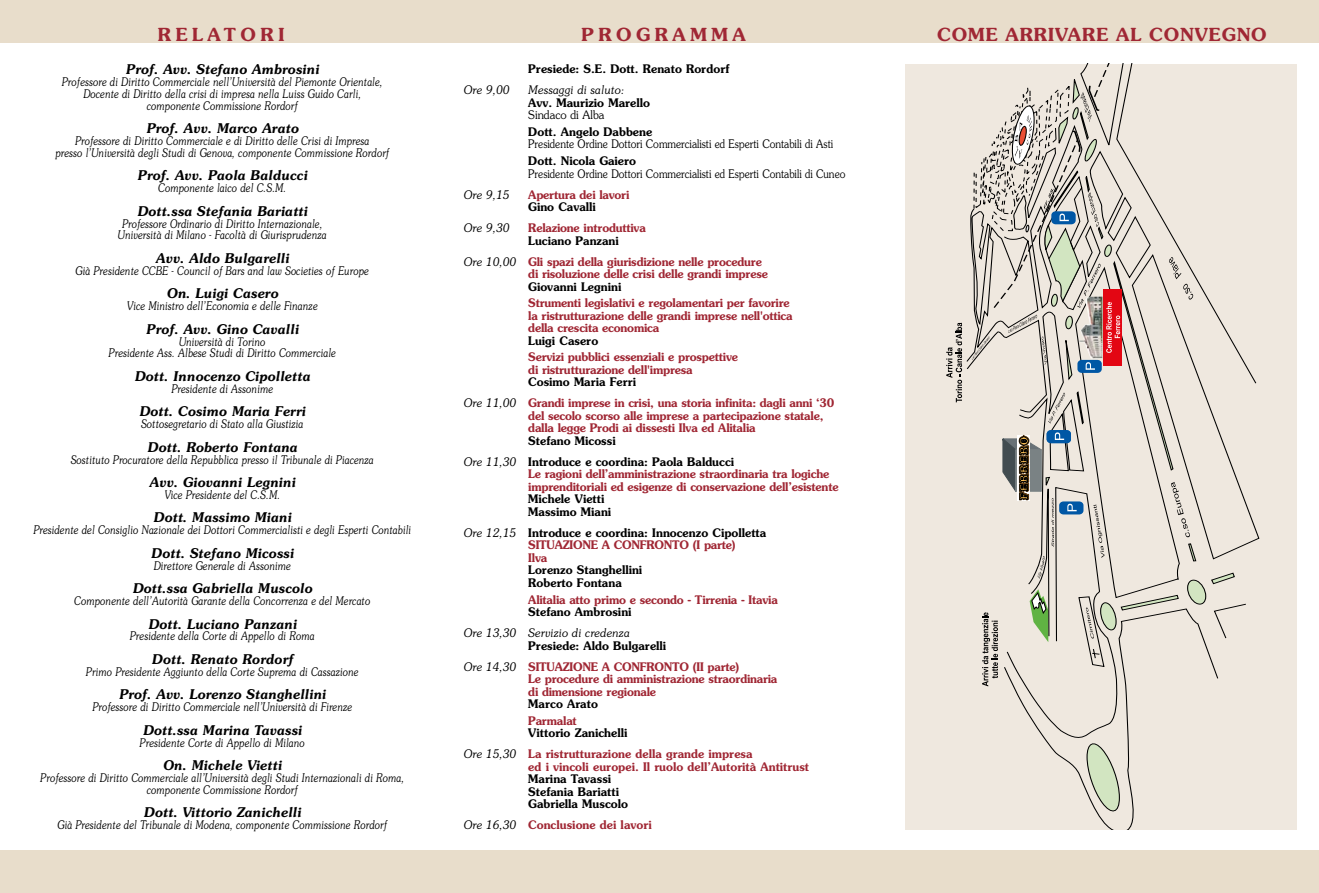
<style>
.page{position:relative;width:1319px;height:893px;background:#fff}
.page>*{position:absolute;margin:0;border:0;box-sizing:border-box;transform-origin:0 0}
.t1{font:600 18px "Souvenir";letter-spacing:.05em;color:#a02734}
.t2{font:600 18px "Souvenir";letter-spacing:.25em;color:#a02734}
.t3{font:italic 600 13.35px "Souvenir";color:#000;scale:.94 1}
.t4{font:italic 300 11.85px/11.9px "Souvenir";color:#000;text-align:center;scale:.8 1}
.t5{font:600 11.85px/12.5px "Souvenir";letter-spacing:-.02em;color:#a02734;scale:.95 1}
.t6{font:600 11.85px/12.5px "Souvenir";color:#000;scale:.95 1}
.t7{font:600 11.85px/21px "Souvenir";color:#a02734;scale:.95 1}
.t8{font:300 11.85px "Souvenir";color:#000;scale:.86 1}
.t9{font:italic 300 11.85px "Souvenir";color:#000;scale:.95 1}
.t10{font:300 11.85px "Souvenir";color:#000;scale:.95 1}
.s1{color:#000}
.s2{font-weight:300;font-style:italic;color:#000}
.s3{font-weight:300;font-style:italic}
.s4{color:#a02734}
</style>
<div class="page">
<div style="left:0;top:0;width:1318px;height:43px;background:#e8ddcb"></div>
<div style="left:0;top:850px;width:1318px;height:43px;background:#e8ddcb"></div>
<div style="left:905px;top:64px;width:391px;height:765px;background:#efe8df"></div>
<svg style="left:946px;top:64px;width:288px;height:751px"></svg>
<h1 class="t2" style="left:158px;top:23px;width:128px">RELATORI</h1>
<h1 class="t2" style="left:581px;top:23px;width:166px">PROGRAMMA</h1>
<h1 class="t1" style="left:937px;top:23px;width:331px">COME ARRIVARE AL CONVEGNO</h1>
<p class="t3" style="left:126px;top:61px;width:207px">Prof. Avv. Stefano Ambrosini</p>
<p class="t4" style="left:62px;top:76px;width:402px">Professore di Diritto Commerciale nell’Università del Piemonte Orientale,<br>Docente di Diritto della crisi di impresa nella Luiss Guido Carli, componente Commissione Rordorf</p>
<p class="t3" style="left:146px;top:120px;width:163px">Prof. Avv. Marco Arato</p>
<p class="t4" style="left:55px;top:135px;width:419px">Professore di Diritto Commerciale e di Diritto delle Crisi di Impresa<br>presso l’Università degli Studi di Genova, componente Commissione Rordorf</p>
<p class="t3" style="left:137px;top:167px;width:182px">Prof. Avv. Paola Balducci</p>
<p class="t4" style="left:158px;top:182px;width:162px">Componente laico del C.S.M.</p>
<p class="t3" style="left:137px;top:203px;width:183px">Dott.ssa Stefania Bariatti</p>
<p class="t4" style="left:118px;top:217px;width:262px">Professore Ordinario di Diritto Internazionale,<br>Università di Milano - Facoltà di Giurisprudenza</p>
<p class="t3" style="left:156px;top:250px;width:143px">Avv. Aldo Bulgarelli</p>
<p class="t4" style="left:76px;top:265px;width:368px">Già Presidente CCBE - Council of Bars and law Societies of Europe</p>
<p class="t3" style="left:166px;top:285px;width:120px">On. Luigi Casero</p>
<p class="t4" style="left:127px;top:300px;width:240px">Vice Ministro dell’Economia e delle Finanze</p>
<p class="t3" style="left:146px;top:321px;width:164px">Prof. Avv. Gino Cavalli</p>
<p class="t4" style="left:109px;top:335px;width:285px">Università di Torino<br>Presidente Ass. Albese Studi di Diritto Commerciale</p>
<p class="t3" style="left:134px;top:368px;width:188px">Dott. Innocenzo Cipolletta</p>
<p class="t4" style="left:171px;top:383px;width:128px">Presidente di Assonime</p>
<p class="t3" style="left:139px;top:403px;width:178px">Dott. Cosimo Maria Ferri</p>
<p class="t4" style="left:141px;top:418px;width:205px">Sottosegretario di Stato alla Giustizia</p>
<p class="t3" style="left:147px;top:439px;width:161px">Dott. Roberto Fontana</p>
<p class="t4" style="left:71px;top:453px;width:380px">Sostituto Procuratore della Repubblica presso il Tribunale di Piacenza</p>
<p class="t3" style="left:149px;top:474px;width:157px">Avv. Giovanni Legnini</p>
<p class="t4" style="left:164px;top:489px;width:146px">Vice Presidente del C.S.M.</p>
<p class="t3" style="left:153px;top:509px;width:149px">Dott. Massimo Miani</p>
<p class="t4" style="left:33px;top:524px;width:474px">Presidente del Consiglio Nazionale dei Dottori Commercialisti e degli Esperti Contabili</p>
<p class="t3" style="left:151px;top:545px;width:153px">Dott. Stefano Micossi</p>
<p class="t4" style="left:154px;top:559px;width:173px">Direttore Generale di Assonime</p>
<p class="t3" style="left:132px;top:580px;width:193px">Dott.ssa Gabriella Muscolo</p>
<p class="t4" style="left:74px;top:595px;width:371px">Componente dell’Autorità Garante della Concorrenza e del Mercato</p>
<p class="t3" style="left:148px;top:615px;width:159px">Dott. Luciano Panzani</p>
<p class="t4" style="left:130px;top:630px;width:232px">Presidente della Corte di Appello di Roma</p>
<p class="t3" style="left:152px;top:651px;width:152px">Dott. Renato Rordorf</p>
<p class="t4" style="left:86px;top:666px;width:342px">Primo Presidente Aggiunto della Corte Suprema di Cassazione</p>
<p class="t3" style="left:119px;top:686px;width:222px">Prof. Avv. Lorenzo Stanghellini</p>
<p class="t4" style="left:92px;top:701px;width:326px">Professore di Diritto Commerciale nell’Università di Firenze</p>
<p class="t3" style="left:143px;top:722px;width:171px">Dott.ssa Marina Tavassi</p>
<p class="t4" style="left:140px;top:736px;width:208px">Presidente Corte di Appello di Milano</p>
<p class="t3" style="left:163px;top:757px;width:128px">On. Michele Vietti</p>
<p class="t4" style="left:40px;top:772px;width:456px">Professore di Diritto Commerciale all’Università degli Studi Internazionali di Roma, componente Commissione Rordorf</p>
<p class="t3" style="left:143px;top:804px;width:169px">Dott. Vittorio Zanichelli</p>
<p class="t4" style="left:57px;top:819px;width:413px">Già Presidente del Tribunale di Modena, componente Commissione Rordorf</p>
<p class="t6" style="left:528px;top:63px;width:213px">Presiede: S.E. Dott. Renato Rordorf</p>
<p class="t9" style="left:463px;top:83px;width:50px">Ore 9,00</p>
<p class="t9" style="left:528px;top:83px;width:103px">Messaggi di saluto:</p>
<p class="t6" style="left:528px;top:96px;width:130px">Avv. Maurizio Marello</p>
<p class="t10" style="left:528px;top:108px;width:82px">Sindaco di Alba</p>
<p class="t6" style="left:528px;top:125px;width:132px">Dott. Angelo Dabbene</p>
<p class="t8" style="left:528px;top:137px;width:356px">Presidente Ordine Dottori Commercialisti ed Esperti Contabili di Asti</p>
<p class="t6" style="left:528px;top:155px;width:115px">Dott. Nicola Gaiero</p>
<p class="t8" style="left:528px;top:166px;width:370px">Presidente Ordine Dottori Commercialisti ed Esperti Contabili di Cuneo</p>
<p class="t9" style="left:463px;top:187px;width:50px">Ore 9,15</p>
<p class="t5" style="left:528px;top:188px;width:108px">Apertura dei lavori</p>
<p class="t6" style="left:528px;top:201px;width:73px">Gino Cavalli</p>
<p class="t9" style="left:463px;top:221px;width:50px">Ore 9,30</p>
<p class="t5" style="left:528px;top:222px;width:125px">Relazione introduttiva</p>
<p class="t5" style="left:463px;top:230px;width:315px;line-height:21px;text-indent:65px"><span class="s1">Luciano Panzani<br></span><span class="s2">Ore 10,00</span> Gli spazi della giurisdizione nelle procedure</p>
<p class="t5" style="left:528px;top:268px;width:254px">di risoluzione delle crisi delle grandi imprese</p>
<p class="t6" style="left:528px;top:280px;width:99px">Giovanni Legnini</p>
<p class="t5" style="left:528px;top:297px;width:280px">Strumenti legislativi e regolamentari per favorire la ristrutturazione delle grandi imprese nell'ottica della crescita economica</p>
<p class="t6" style="left:528px;top:334px;width:75px">Luigi Casero</p>
<p class="t5" style="left:528px;top:351px;width:222px">Servizi pubblici essenziali e prospettive di ristrutturazione dell'impresa</p>
<p class="t5" style="left:463px;top:372px;width:392px;line-height:21px;text-indent:65px"><span class="s1">Cosimo Maria Ferri<br></span><span class="s2">Ore 11,00</span> Grandi imprese in crisi, una storia infinita: dagli anni ‘30</p>
<p class="t5" style="left:528px;top:410px;width:312px">del secolo scorso alle imprese a partecipazione statale, dalla legge Prodi ai dissesti Ilva ed Alitalia</p>
<p class="t6" style="left:463px;top:430px;width:286px;line-height:21px;text-indent:65px">Stefano Micossi<br><span class="s3">Ore 11,30</span> Introduce e coordina: Paola Balducci</p>
<p class="t5" style="left:528px;top:468px;width:328px">Le ragioni dell’amministrazione straordinaria tra logiche imprenditoriali ed esigenze di conservazione dell’esistente</p>
<p class="t6" style="left:528px;top:493px;width:89px">Michele Vietti<br>Massimo Miani</p>
<p class="t6" style="left:528px;top:526px;width:252px;text-indent:-65px"><span class="s3">Ore 12,15</span> Introduce e coordina: Innocenzo Cipolletta<br><span class="s4">SITUAZIONE A CONFRONTO (I parte)<br>Ilva</span></p>
<p class="t6" style="left:528px;top:564px;width:121px">Lorenzo Stanghellini<br>Roberto Fontana</p>
<p class="t5" style="left:528px;top:593px;width:264px">Alitalia atto primo e secondo - Tirrenia - Itavia</p>
<p class="t6" style="left:528px;top:606px;width:110px">Stefano Ambrosini</p>
<p class="t9" style="left:463px;top:626px;width:176px">Ore 13,30 Servizio di credenza</p>
<p class="t5" style="left:463px;top:635px;width:291px;line-height:21px;text-indent:65px"><span class="s1">Presiede: Aldo Bulgarelli<br></span><span class="s2">Ore 14,30</span> SITUAZIONE A CONFRONTO (II parte)</p>
<p class="t5" style="left:528px;top:673px;width:264px">Le procedure di amministrazione straordinaria di dimensione regionale</p>
<p class="t6" style="left:528px;top:698px;width:75px">Marco Arato</p>
<p class="t5" style="left:528px;top:714px;width:53px">Parmalat</p>
<p class="t7" style="left:463px;top:723px;width:305px;text-indent:65px"><span class="s1">Vittorio Zanichelli<br></span><span class="s2">Ore 15,30</span> La ristrutturazione della grande impresa</p>
<p class="t7" style="left:528px;top:756px;width:297px">ed i vincoli europei. Il ruolo dell’Autorità Antitrust</p>
<p class="t6" style="left:528px;top:773px;width:106px">Marina Tavassi<br>Stefania Bariatti<br>Gabriella Muscolo</p>
<p class="t7" style="left:463px;top:814px;width:199px"><span class="s2">Ore 16,30</span> Conclusione dei lavori</p>
</div>
